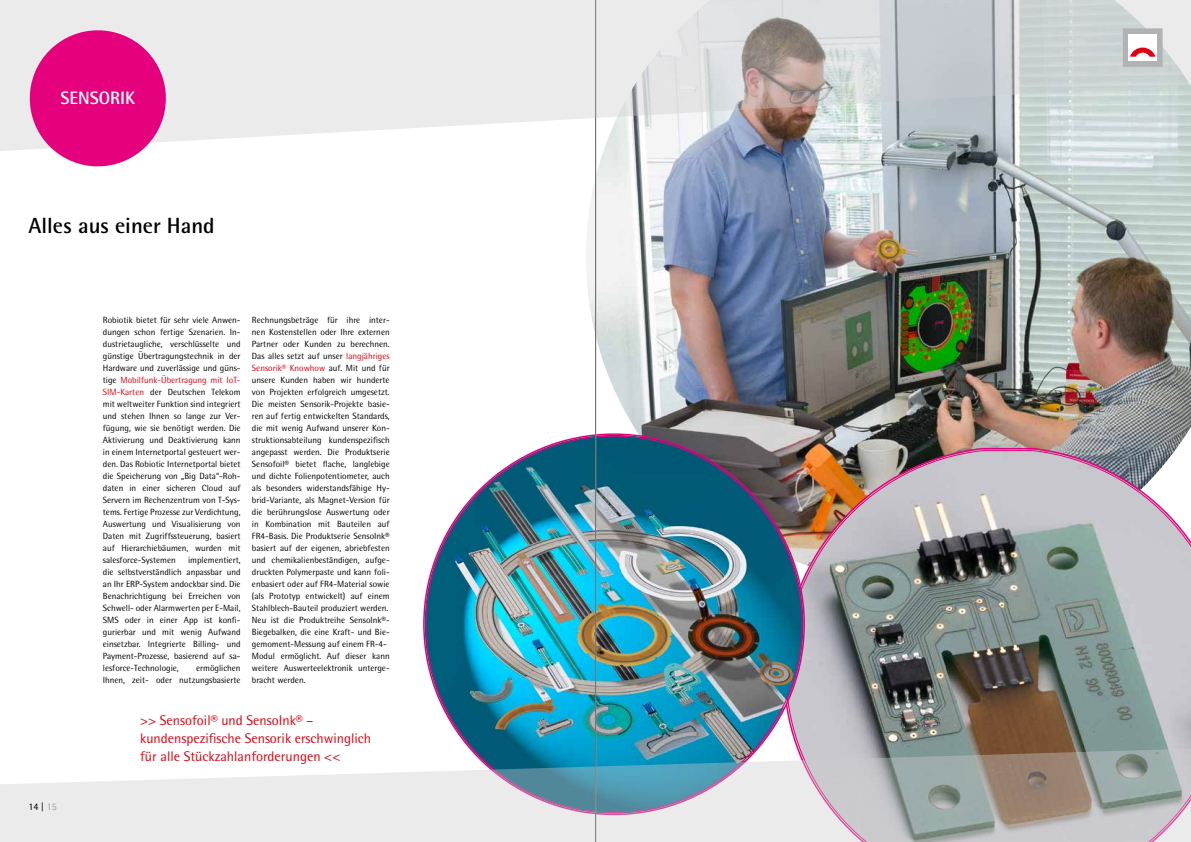
<style>
.page{position:relative;width:1191px;height:842px;background:#fff}
.page>*{position:absolute;margin:0;border:0;box-sizing:border-box;transform-origin:0 0}
.t1{font:700 22px "Rotis Semi Sans";color:#000}
.t2{font:700 18px "Rotis Semi Sans";color:#fff}
.t3{font:14px/18px "Rotis Semi Sans";color:#e3000f}
.t4{font:10px "Rotis Semi Sans";color:#000}
.t5{font:9px/12px "Rotis Semi Sans";color:#000;text-align:justify}
.s1{color:#9c9d9d}
.s2{color:#e3000f}
</style>
<div class="page">
<img style="left:586px;top:152px;width:605px;height:295px">
<img style="left:802px;top:450px;width:389px;height:298px">
<img style="left:425px;top:436px;width:377px;height:312px">
<svg style="left:0;top:0;width:1191px;height:152px;fill:#ebebec"></svg>
<svg style="left:0;top:748px;width:1191px;height:94px"></svg>
<svg style="left:23px;top:24px;width:149px;height:143px"></svg>
<div style="left:1122px;top:28px;width:40px;height:39px;background:#b1b2b3"></div>
<div style="left:1128px;top:34px;width:28px;height:27px;background:#fff"></div>
<svg style="left:1130px;top:48px;width:25px;height:9px"></svg>
<hr style="left:595px;top:0;width:1px;height:842px;background:#9a9b9b">
<h2 class="t2" style="left:60px;top:87px;width:76px">SENSORIK</h2>
<h1 class="t1" style="left:28px;top:212px;width:188px">Alles aus einer Hand</h1>
<p class="t4" style="left:28px;top:801px;width:30px">14 | <span class="s1">15</span></p>
<p class="t5" style="left:252px;top:313px;width:139px;text-align:left">Rechnungsbeträge für ihre inter&shy;nen Kostenstellen oder Ihre externen Partner oder Kunden zu berechnen.<br>Das alles setzt auf unser <span class="s2">langjähriges Sensorik® Knowhow</span> auf. Mit und für unsere Kunden haben wir hunderte von Projekten erfolgreich umgesetzt.<br>Die meisten Sensorik-Projekte basie&shy;ren auf fertig entwickelten Standards, die mit wenig Aufwand unserer Kon&shy;struktionsabteilung kundenspezifisch angepasst werden. Die Produktserie Sensofoil® bietet flache, langlebige und dichte Folienpotentiometer, auch als besonders widerstandsfähige Hy&shy;brid-Variante, als Magnet-Version für die berührungslose Auswertung oder in Kombination mit Bauteilen auf FR4-Basis. Die Produktserie SensoInk® basiert auf der eigenen, abriebfesten und chemikalienbeständigen, aufge&shy;druckten Polymerpaste und kann foli&shy;enbasiert oder auf FR4-Material sowie (als Prototyp entwickelt) auf einem Stahlblech-Bauteil produziert werden.<br>Neu ist die Produktreihe SensoInk®- Biegebalken, die eine Kraft- und Bie&shy;gemoment-Messung auf einem FR-4- Modul ermöglicht. Auf dieser kann weitere Auswerteelektronik unterge&shy;bracht werden.</p>
<h3 class="t3" style="left:140px;top:711px;width:232px">&gt;&gt; Sensofoil® und SensoInk® – kundenspezifische Sensorik erschwinglich für alle Stückzahlanforderungen &lt;&lt;</h3>
<p class="t5" style="left:103px;top:313px;width:139px">Robiotik bietet für sehr viele Anwen&shy;dungen schon fertige Szenarien. In&shy;dustrietaugliche, verschlüsselte und günstige Übertragungstechnik in der Hardware und zuverlässige und güns&shy;tige <span class="s2">Mobilfunk-Übertragung mit IoT-SIM-Karten</span> der Deutschen Telekom mit weltweiter Funktion sind integriert und stehen Ihnen so lange zur Ver&shy;fügung, wie sie benötigt werden. Die Aktivierung und Deaktivierung kann in einem Internetportal gesteuert wer&shy;den. Das Robiotic Internetportal bietet die Speicherung von „Big Data“-Roh&shy;daten in einer sicheren Cloud auf Servern im Rechenzentrum von T-Sys&shy;tems. Fertige Prozesse zur Verdichtung, Auswertung und Visualisierung von Daten mit Zugriffssteuerung, basiert auf Hierarchiebäumen, wurden mit salesforce-Systemen</p>
<p class="t5" style="left:103px;top:553px;width:139px;text-indent:85px">implementiert, die selbstverständlich anpassbar und an Ihr ERP-System andockbar sind. Die Benachrichtigung bei Erreichen von Schwell- oder Alarmwerten per E-Mail, SMS oder in einer App ist konfi&shy;gurierbar und mit wenig Aufwand einsetzbar. Integrierte Billing- und Payment-Prozesse, basierend auf sa&shy;lesforce-Technologie,</p>
<p class="t5" style="left:103px;top:661px;width:139px;text-align:right">ermöglichen<br>Ihnen, zeit- oder nutzungsbasierte</p>
</div>
